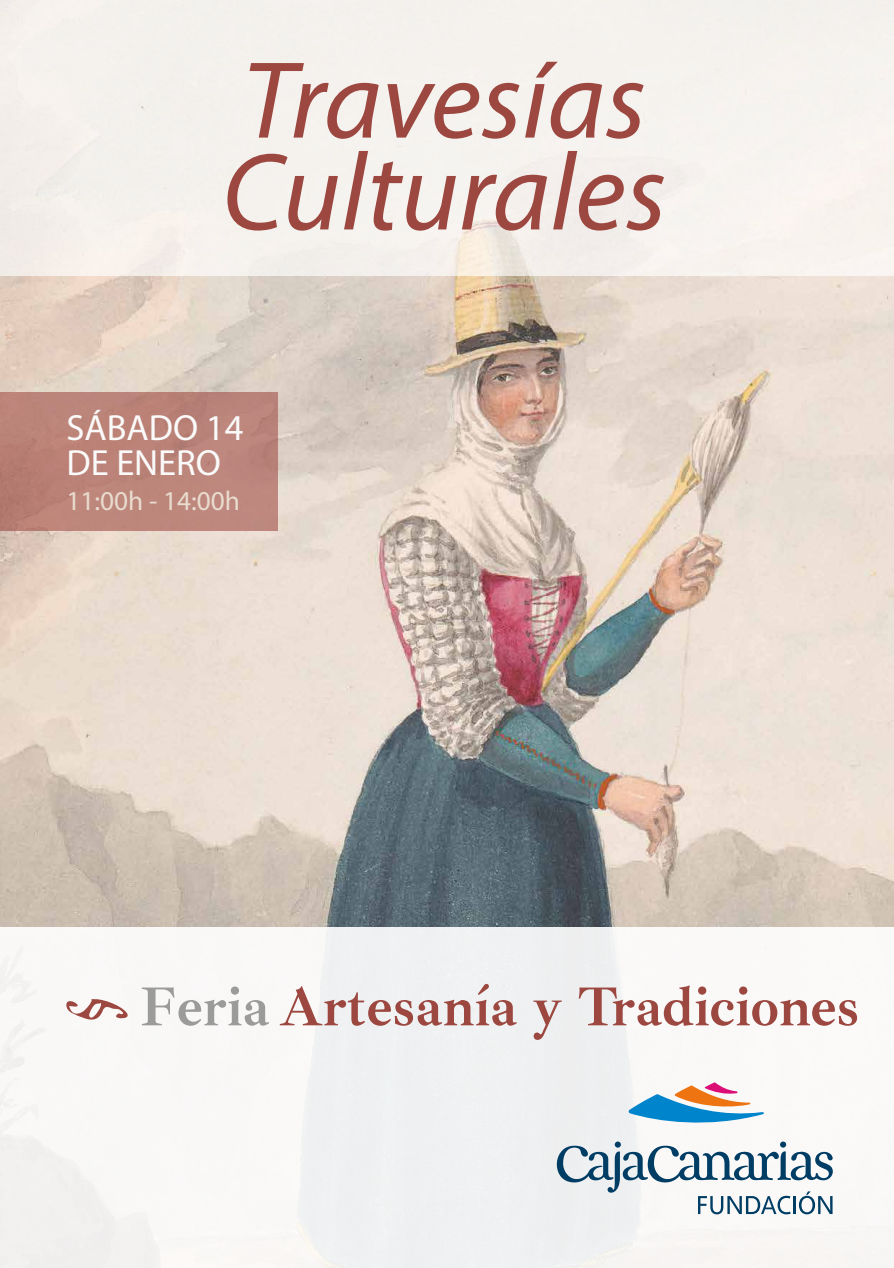
<style>
.page{position:relative;width:894px;height:1268px;background:#fff}
.page>*{position:absolute;margin:0;border:0;box-sizing:border-box;transform-origin:0 0}
.t1{font:italic 110.55px/91.8px "Myriad Pro";color:#9c473f}
.t2{font:700 56.1px "Ibarra Real Nova";color:#9c473f}
.t3{font:36.45px/35px "Myriad Pro";color:#fafafa}
.t4{font:27.3px "Myriad Pro";color:#e9dcce}
.s1{color:#9b9b9a}
</style>
<div class="page">
<img style="left:0;top:275px;width:894px;height:652px">
<div style="left:0;top:927px;width:894px;height:340px;background:#f8f7f6"></div>
<div style="left:0;top:0;width:894px;height:275px;background:#f5f2ee"></div>
<svg style="left:66px;top:999px;width:62px;height:21px"></svg>
<svg style="left:628px;top:1082px;width:136px;height:46px"></svg>
<svg style="left:556px;top:1141px;width:277px;height:73px"></svg>
<div style="left:0;top:392px;width:278px;height:139px;background:#bc857a"></div>
<hr style="left:0;top:0;width:894px;height:1px;background:#fff">
<h1 class="t1" style="left:222px;top:53px;width:446px">Travesías<br>Culturales</h1>
<p class="t3" style="left:66px;top:410px;width:179px">SÁBADO 14<br>DE ENERO</p>
<p class="t4" style="left:66px;top:484px;width:175px">11:00h - 14:00h</p>
<p class="t2" style="left:140px;top:974px;width:721px"><span class="s1">Feria</span> Artesanía y Tradiciones</p>
</div>
